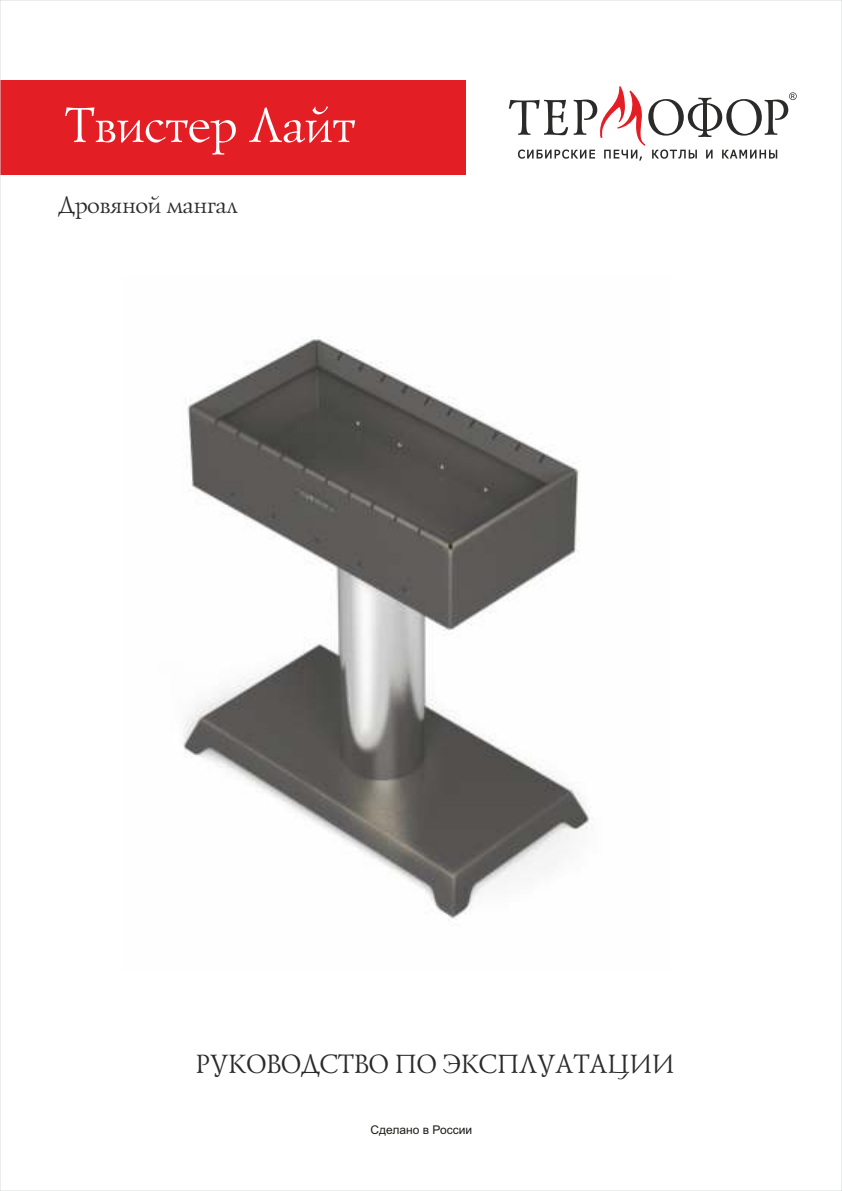
<style>
.page{position:relative;width:842px;height:1191px;background:#fff}
.page>*{position:absolute;margin:0;border:0;box-sizing:border-box;transform-origin:0 0}
.t1{font:50px "Lazurski";color:#fefefe}
.t2{font:27px "Lazurski";color:#2b2a29}
.t3{font:24px "Lazurski";color:#2b2a29}
.t4{font:12px "Arial";color:#1c1b17}
</style>
<div class="page">
<div style="left:0;top:80px;width:465px;height:95px;background:#e31e24"></div>
<svg style="left:509px;top:86px;width:288px;height:75px"></svg>
<img style="left:183px;top:339px;width:408px;height:581px">
<h1 class="t1" style="left:62px;top:103px;width:292px">Твистер Лайт</h1>
<p class="t3" style="left:57px;top:195px;width:181px">Дровяной мангал</p>
<p class="t2" style="left:194px;top:1052px;width:480px">РУКОВОДСТВО ПО ЭКСПЛУАТАЦИИ</p>
<p class="t4" style="left:371px;top:1125px;width:103px">Сделано в России</p>
</div>
